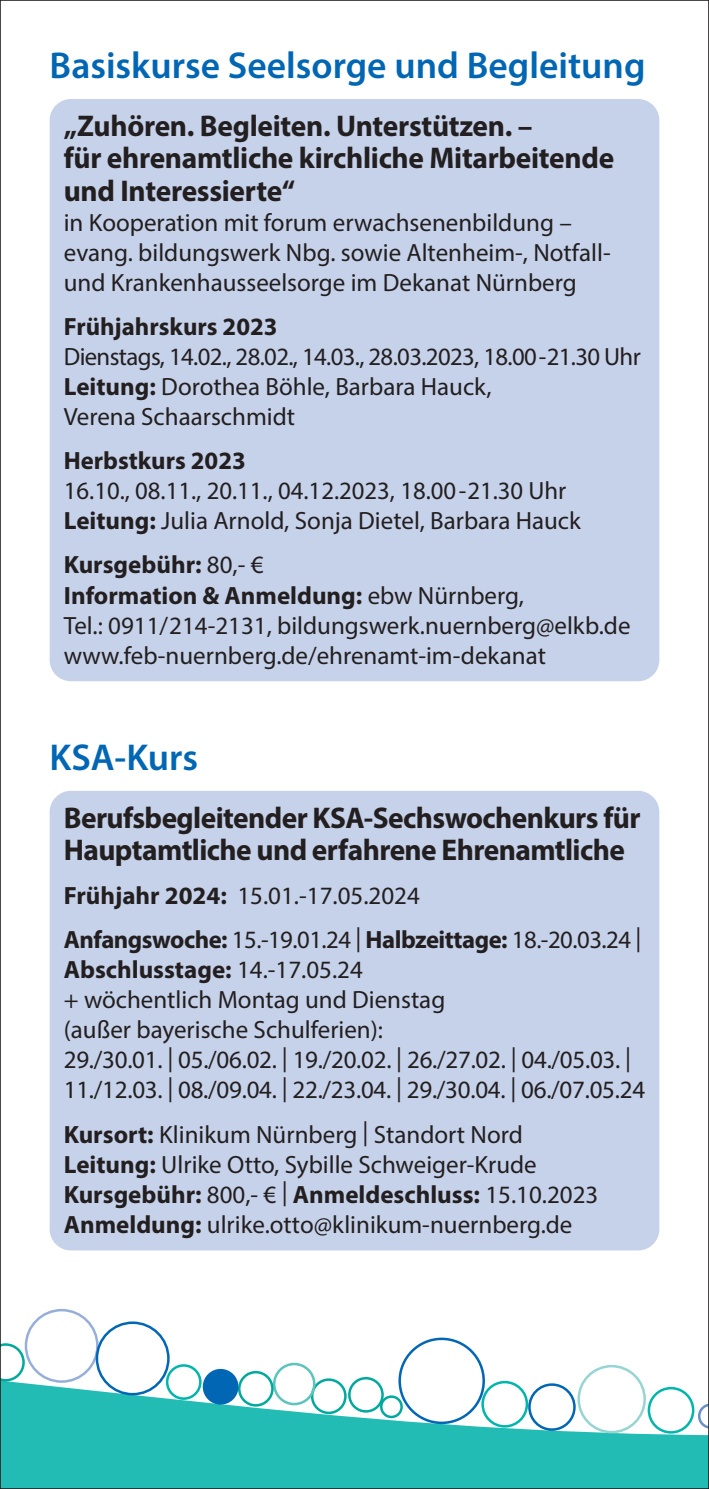
<style>
.page{position:relative;width:709px;height:1489px;background:#fff}
.page>*{position:absolute;margin:0;border:0;box-sizing:border-box;transform-origin:0 0}
.t1{font:600 37.5px "Myriad Pro";color:#0166b3}
.t2{font:700 30px/32.5px "Myriad Pro";letter-spacing:-.015em;color:#231f20}
.t3{font:25px/30px "Myriad Pro";color:#231f20}
.t4{font:700 25px "Myriad Pro";color:#231f20}
.s1{font-weight:700}
</style>
<div class="page">
<div style="left:50px;top:99px;width:609px;height:582px;background:#c6d2ea;border-radius:21px"></div>
<div style="left:50px;top:790px;width:609px;height:460px;background:#c6d2ea;border-radius:21px"></div>
<svg style="left:2px;top:1335px;width:705px;height:151px;fill:#22bcb5"></svg>
<div style="left:311px;top:1378px;width:35px;height:35px;border:2px solid #00a99d;border-radius:50%"></div>
<div style="left:398px;top:1337px;width:87px;height:86px;border:2px solid #0166b3;border-radius:50%"></div>
<div style="left:273px;top:1362px;width:42px;height:43px;border:2px solid #5ac4bd;border-radius:50%"></div>
<div style="left:238px;top:1370px;width:36px;height:36px;border:2px solid #00a99d;border-radius:50%"></div>
<div style="left:348px;top:1376px;width:36px;height:36px;border:2px solid #00a99d;border-radius:50%"></div>
<svg style="left:2px;top:1343px;width:23px;height:38px"></svg>
<div style="left:25px;top:1308px;width:74px;height:74px;border:2px solid #96afda;border-radius:50%"></div>
<div style="left:577px;top:1364px;width:69px;height:69px;border:2px solid #96d5d2;border-radius:50%"></div>
<div style="left:647px;top:1386px;width:47px;height:47px;border:2px solid #00b5ac;border-radius:50%"></div>
<div style="left:96px;top:1321px;width:74px;height:74px;border:2px solid #0166b3;border-radius:50%"></div>
<div style="left:204px;top:1369px;width:33px;height:34px;background:#0166b3;border-radius:50%"></div>
<div style="left:203px;top:1368px;width:35px;height:36px;border:2px solid #0166b3;border-radius:50%"></div>
<svg style="left:698px;top:1403px;width:9px;height:25px"></svg>
<div style="left:380px;top:1395px;width:23px;height:22px;border:2px solid #00a99d;border-radius:50%"></div>
<div style="left:481px;top:1380px;width:47px;height:47px;border:2px solid #00b5ac;border-radius:50%"></div>
<div style="left:528px;top:1383px;width:47px;height:47px;border:2px solid #0166b3;border-radius:50%"></div>
<div style="left:166px;top:1363px;width:35px;height:36px;border:2px solid #00b5ac;border-radius:50%"></div>
<h1 class="t1" style="left:50px;top:41px;width:597px">Basiskurse Seelsorge und Begleitung</h1>
<p class="t2" style="left:64px;top:108px;width:552px">„Zuhören. Begleiten. Unterstützen. –<br>für ehrenamtliche kirchliche Mitarbeitende und Interessierte“</p>
<p class="t3" style="left:64px;top:207px;width:548px">in Kooperation mit forum erwachsenenbildung – evang. bildungswerk Nbg. sowie Altenheim-, Notfall&shy;und Krankenhausseelsorge im Dekanat Nürnberg</p>
<p class="t4" style="left:64px;top:310px;width:215px">Frühjahrskurs 2023</p>
<p class="t3" style="left:64px;top:341px;width:578px">Dienstags, 14.02., 28.02., 14.03., 28.03.2023, 18.00-21.30 Uhr<br><span class="s1">Leitung:</span> Dorothea Böhle, Barbara Hauck,<br>Verena Schaarschmidt</p>
<p class="t4" style="left:64px;top:444px;width:183px">Herbstkurs 2023</p>
<p class="t3" style="left:64px;top:475px;width:518px">16.10., 08.11., 20.11., 04.12.2023, 18.00-21.30 Uhr<br><span class="s1">Leitung:</span> Julia Arnold, Sonja Dietel, Barbara Hauck</p>
<p class="t3" style="left:64px;top:549px;width:568px"><span class="s1">Kursgebühr:</span> 80,- €<br><span class="s1">Information &amp; Anmeldung:</span> ebw Nürnberg,<br>Tel.: 0911/214-2131, bildungswerk.nuernberg@elkb.de www.feb-nuernberg.de/ehrenamt-im-dekanat</p>
<h1 class="t1" style="left:50px;top:733px;width:150px">KSA-Kurs</h1>
<p class="t2" style="left:64px;top:800px;width:578px">Berufsbegleitender KSA-Sechswochenkurs für<br>Hauptamtliche und erfahrene Ehrenamtliche</p>
<p class="t3" style="left:64px;top:873px;width:579px;line-height:44.2px"><span class="s1">Frühjahr 2024:</span> 15.01.-17.05.2024<br><span class="s1">Anfangswoche:</span> 15.-19.01.24 | <span class="s1">Halbzeittage:</span> 18.-20.03.24 |</p>
<p class="t3" style="left:64px;top:954px;width:583px"><span class="s1">Abschlusstage:</span> 14.-17.05.24<br>+ wöchentlich Montag und Dienstag<br>(außer bayerische Schulferien):<br>29./30.01. | 05./06.02. | 19./20.02. | 26./27.02. | 04./05.03. | 11./12.03. | 08./09.04. | 22./23.04. | 29./30.04. | 06./07.05.24</p>
<p class="t3" style="left:64px;top:1118px;width:536px"><span class="s1">Kursort:</span> Klinikum Nürnberg | Standort Nord <span class="s1">Leitung:</span> Ulrike Otto, Sybille Schweiger-Krude <span class="s1">Kursgebühr:</span> 800,- € | <span class="s1">Anmeldeschluss:</span> 15.10.2023<br><span class="s1">Anmeldung:</span> ulrike.otto@klinikum-nuernberg.de</p>
</div>
